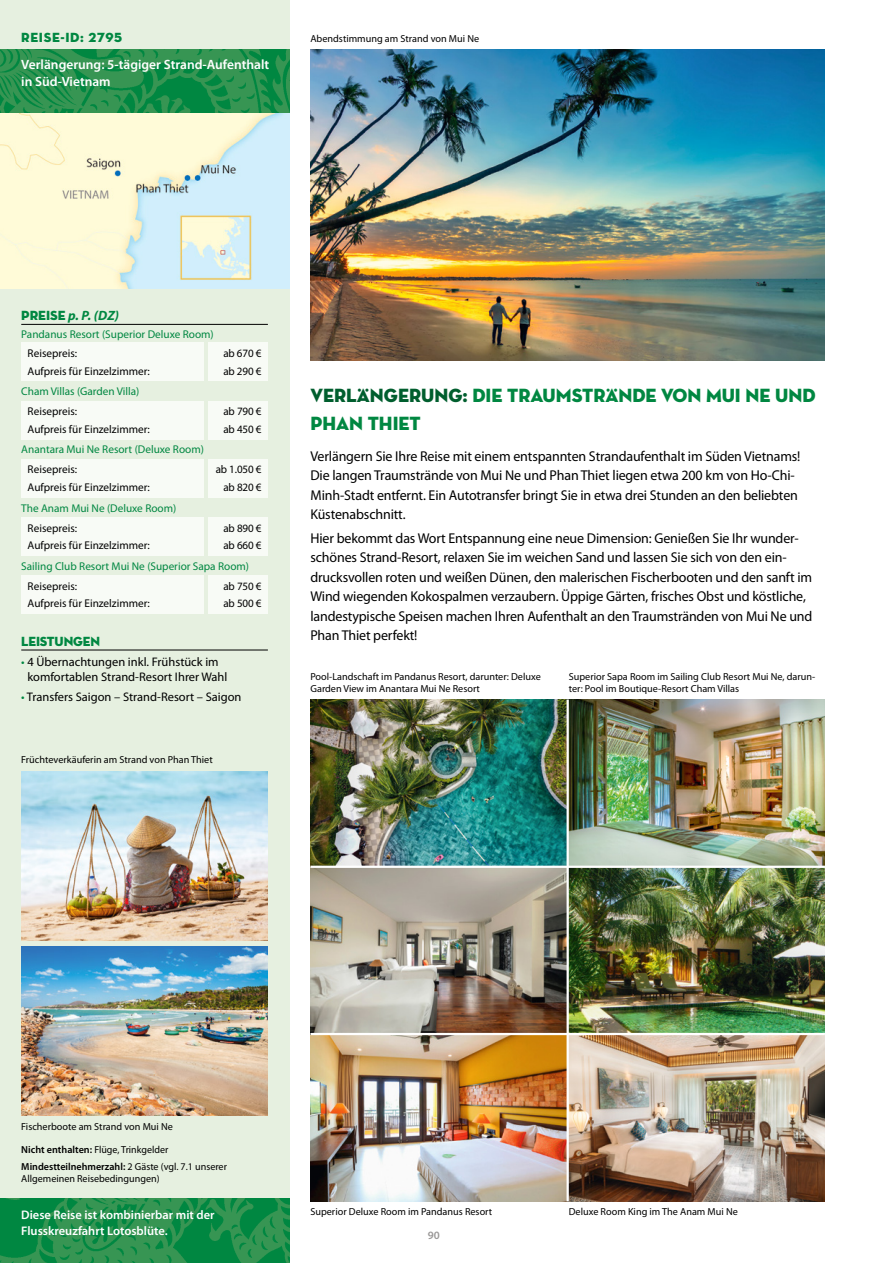
<style>
.page{position:relative;width:893px;height:1263px;background:#fff}
.page>*{position:absolute;margin:0;border:0;box-sizing:border-box;transform-origin:0 0}
.t1{font:19.5px/28.8px "Neutra Disp Titling";color:#008741}
.t2{font:14.25px/19.5px "Myriad Pro";letter-spacing:-.01em;color:#000}
.t3{font:600 13.5px/16.5px "Myriad Pro";color:#fff}
.t4{font:italic 700 13.5px "Myriad Pro";color:#008741}
.t5{font:13.5px "Neutra Disp Titling";letter-spacing:.05em;color:#008741}
.t6{font:13.5px "Neutra Disp Titling";letter-spacing:-.01em;color:#008741}
.t7{font:12.45px/15.8px "Myriad Pro";color:#000}
.t8{font:600 12.45px/15.8px "Myriad Pro";color:#fff}
.t9{font:11.25px/17.7px "Myriad Pro";color:#000}
.t10{font:11.25px "Myriad Pro";color:#008741}
.t11{font:600 11.25px "Myriad Pro";color:#9a9897}
.t12{font:10.2px/12.3px "Myriad Pro";color:#000}
.s1{font-family:"Neutra Disp Titling";font-weight:400;font-style:normal}
.s2{color:#008741}
.s3{color:#005e2e}
.s4{font-weight:600}
</style>
<div class="page">
<div style="left:0;top:0;width:289px;height:1263px;background:#e6f0e0"></div>
<img style="left:310px;top:49px;width:515px;height:312px">
<img style="left:0;top:1198px;width:289px;height:65px">
<img style="left:0;top:49px;width:289px;height:239px">
<img style="left:21px;top:947px;width:247px;height:169px">
<img style="left:21px;top:771px;width:247px;height:169px">
<img style="left:310px;top:699px;width:515px;height:502px">
<hr style="left:567px;top:699px;width:2px;height:502px;background:#fff">
<hr style="left:310px;top:1033px;width:515px;height:2px;background:#fff">
<hr style="left:310px;top:866px;width:515px;height:2px;background:#fff">
<hr style="left:21px;top:650px;width:247px;height:1px;background:#000">
<hr style="left:21px;top:324px;width:247px;height:1px;background:#000">
<div style="left:21px;top:400px;width:183px;height:39px;background:#f8fbf6"></div>
<div style="left:21px;top:459px;width:183px;height:39px;background:#f8fbf6"></div>
<div style="left:21px;top:517px;width:183px;height:39px;background:#f8fbf6"></div>
<div style="left:21px;top:575px;width:183px;height:39px;background:#f8fbf6"></div>
<div style="left:208px;top:400px;width:60px;height:39px;background:#f8fbf6"></div>
<div style="left:208px;top:459px;width:60px;height:39px;background:#f8fbf6"></div>
<div style="left:208px;top:517px;width:60px;height:39px;background:#f8fbf6"></div>
<div style="left:208px;top:575px;width:60px;height:39px;background:#f8fbf6"></div>
<div style="left:21px;top:342px;width:183px;height:39px;background:#f8fbf6"></div>
<div style="left:208px;top:342px;width:60px;height:39px;background:#f8fbf6"></div>
<p class="t5" style="left:21px;top:29px;width:102px">REISE-ID: 2795</p>
<p class="t3" style="left:21px;top:57px;width:249px">Verlängerung: 5-tägiger Strand-Aufenthalt in Süd-Vietnam</p>
<p class="t12" style="left:310px;top:33px;width:170px">Abendstimmung am Strand von Mui Ne</p>
<p class="t4" style="left:21px;top:308px;width:99px"><span class="s1">PREISE</span> p. P. (DZ)</p>
<p class="t10" style="left:21px;top:328px;width:194px">Pandanus Resort (Superior Deluxe Room)</p>
<p class="t9" style="left:28px;top:345px;width:124px">Reisepreis:<br>Aufpreis für Einzelzimmer:</p>
<p class="t9" style="left:223px;top:345px;width:40px">ab 670 € ab 290 €</p>
<p class="t10" style="left:21px;top:385px;width:120px">Cham Villas (Garden Villa)</p>
<p class="t9" style="left:223px;top:403px;width:40px">ab 790 € ab 450 €</p>
<p class="t9" style="left:216px;top:461px;width:47px;text-align:right">ab 1.050 € ab 820 €</p>
<p class="t9" style="left:223px;top:519px;width:40px">ab 890 € ab 660 €</p>
<p class="t9" style="left:223px;top:577px;width:40px">ab 750 € ab 500 €</p>
<p class="t9" style="left:28px;top:403px;width:124px">Reisepreis:<br>Aufpreis für Einzelzimmer:</p>
<p class="t9" style="left:28px;top:461px;width:124px">Reisepreis:<br>Aufpreis für Einzelzimmer:</p>
<p class="t9" style="left:28px;top:519px;width:124px">Reisepreis:<br>Aufpreis für Einzelzimmer:</p>
<p class="t9" style="left:28px;top:577px;width:124px">Reisepreis:<br>Aufpreis für Einzelzimmer:</p>
<p class="t10" style="left:21px;top:443px;width:184px">Anantara Mui Ne Resort (Deluxe Room)</p>
<p class="t10" style="left:21px;top:502px;width:157px">The Anam Mui Ne (Deluxe Room)</p>
<p class="t10" style="left:21px;top:560px;width:229px">Sailing Club Resort Mui Ne (Superior Sapa Room)</p>
<p class="t6" style="left:21px;top:632px;width:80px">LEISTUNGEN</p>
<p class="t7" style="left:27px;top:654px;width:201px;text-indent:-6px"><span class="s2">•</span> 4 Übernachtungen inkl. Frühstück im komfortablen Strand-Resort Ihrer Wahl</p>
<p class="t7" style="left:21px;top:689px;width:222px"><span class="s2">•</span> Transfers Saigon – Strand-Resort – Saigon</p>
<p class="t12" style="left:21px;top:754px;width:193px">Früchteverkäuferin am Strand von Phan Thiet</p>
<h1 class="t1" style="left:310px;top:381px;width:507px"><span class="s3">VERLÄNGERUNG:</span> DIE TRAUMSTRÄNDE VON MUI NE UND<br>PHAN THIET</h1>
<p class="t2" style="left:310px;top:446px;width:492px">Verlängern Sie Ihre Reise mit einem entspannten Strandaufenthalt im Süden Vietnams!<br>Die langen Traumstrände von Mui Ne und Phan Thiet liegen etwa 200 km von Ho-Chi-Minh-Stadt entfernt. Ein Autotransfer bringt Sie in etwa drei Stunden an den beliebten Küstenabschnitt.</p>
<p class="t2" style="left:310px;top:529px;width:503px">Hier bekommt das Wort Entspannung eine neue Dimension: Genießen Sie Ihr wunder&shy;schönes Strand-Resort, relaxen Sie im weichen Sand und lassen Sie sich von den ein&shy;drucksvollen roten und weißen Dünen, den malerischen Fischerbooten und den sanft im Wind wiegenden Kokospalmen verzaubern. Üppige Gärten, frisches Obst und köstliche, landestypische Speisen machen Ihren Aufenthalt an den Traumstränden von Mui Ne und Phan Thiet perfekt!</p>
<p class="t12" style="left:310px;top:671px;width:232px">Pool-Landschaft im Pandanus Resort, darunter: Deluxe<br>Garden View im Anantara Mui Ne Resort</p>
<p class="t12" style="left:569px;top:671px;width:248px">Superior Sapa Room im Sailing Club Resort Mui Ne, darun&shy;ter: Pool im Boutique-Resort Cham Villas</p>
<p class="t12" style="left:21px;top:1120px;width:153px">Fischerboote am Strand von Mui Ne</p>
<p class="t12" style="left:21px;top:1142px;width:207px;line-height:16.2px"><span class="s4">Nicht enthalten:</span> Flüge, Trinkgelder<br><span class="s4">Mindestteilnehmerzahl:</span> 2 Gäste (vgl. 7.1 unserer</p>
<p class="t12" style="left:21px;top:1172px;width:140px">Allgemeinen Reisebedingungen)</p>
<p class="t8" style="left:21px;top:1207px;width:195px">Diese Reise ist kombinierbar mit der<br>Flusskreuzfahrt Lotosblüte.</p>
<p class="t12" style="left:310px;top:1206px;width:183px">Superior Deluxe Room im Pandanus Resort</p>
<p class="t11" style="left:428px;top:1229px;width:14px">90</p>
<p class="t12" style="left:569px;top:1206px;width:171px">Deluxe Room King im The Anam Mui Ne</p>
</div>
